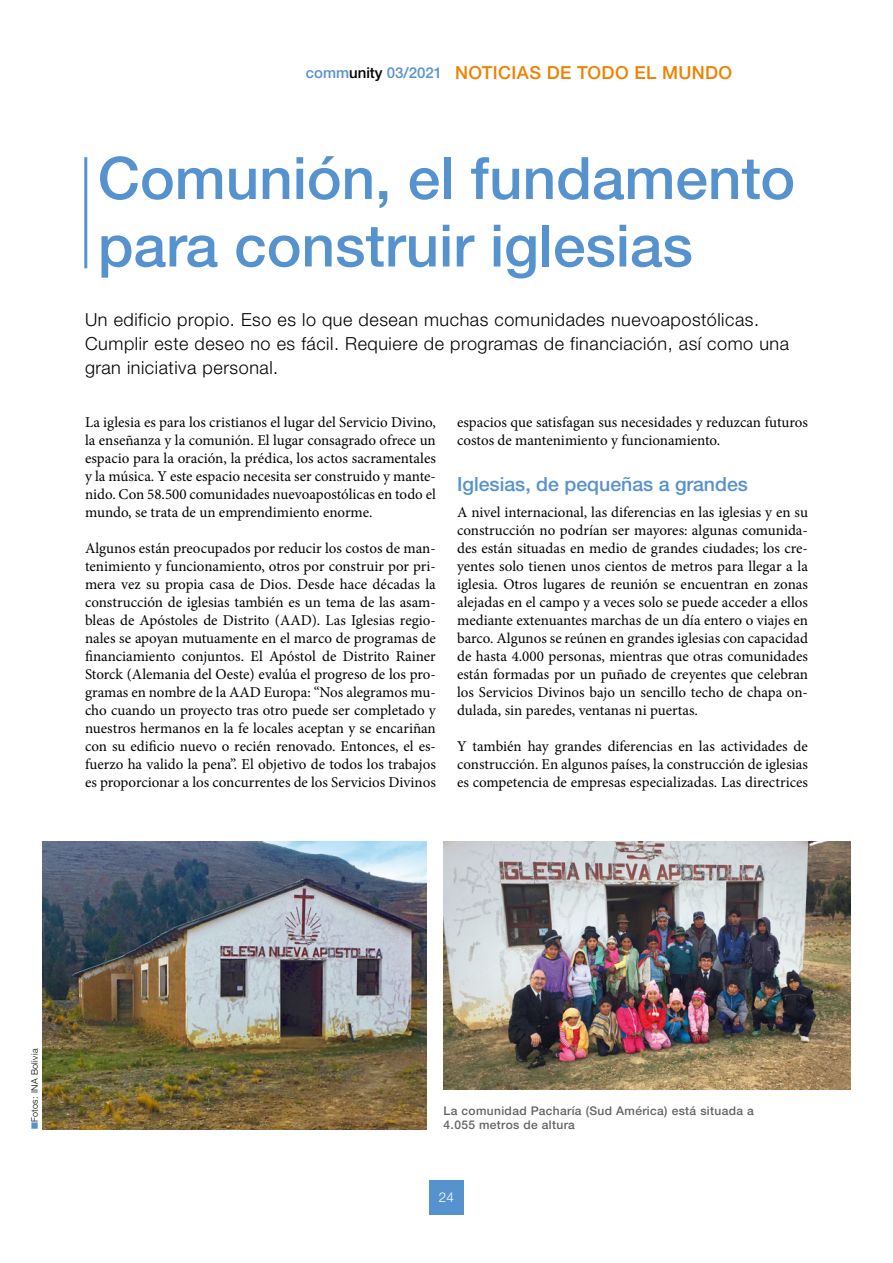
<style>
.page{position:relative;width:893px;height:1263px;background:#fff}
.page>*{position:absolute;margin:0;border:0;box-sizing:border-box;transform-origin:0 0}
.t1{font:500 58.5px/67.5px "Helvetica Neue LTW1 G";color:#5692ce}
.t2{font:500 19.5px "Helvetica Neue LTW1 G";color:#5692ce}
.t3{font:300 18px/24px "Helvetica Neue LTW1 G";letter-spacing:.03em;color:#000}
.t4{font:500 18px "Helvetica Neue LTW1 G";letter-spacing:.02em;color:#f08100}
.t5{font:15px/18px "Minion Pro";color:#000;text-align:justify}
.t6{font:300 13.5px "Helvetica Neue LTW1 G";color:#fff}
.t7{font:500 12px/14.4px "Helvetica Neue LTW1 G";letter-spacing:.03em;color:#646363}
.t8{font:300 9px "Helvetica Neue LTW1 G";letter-spacing:.04em;color:#000}
.s1{font-size:15px;color:#5692ce}
.s2{font-size:15px;color:#000}
.s3{color:#5692ce}
</style>
<div class="page">
<div style="left:429px;top:1180px;width:34px;height:34px;background:#5692ce"></div>
<hr style="left:84px;top:157px;width:3px;height:111px;background:#5692ce">
<img style="left:43px;top:841px;width:384px;height:288px">
<img style="left:444px;top:841px;width:406px;height:248px">
<p class="t4" style="left:306px;top:61px;width:428px"><span class="s1">comm</span><span class="s2">unity</span> <span class="s1">03/2021</span> NOTICIAS DE TODO EL MUNDO</p>
<h1 class="t1" style="left:98px;top:144px;width:699px">Comunión, el fundamento para construir iglesias</h1>
<p class="t3" style="left:85px;top:307px;width:706px">Un edificio propio. Eso es lo que desean muchas comunidades nuevoapostólicas.<br>Cumplir este deseo no es fácil. Requiere de programas de financiación, así como una gran iniciativa personal.</p>
<p class="t5" style="left:85px;top:413px;width:352px">La iglesia es para los cristianos el lugar del Servicio Divino, la enseñanza y la comunión. El lugar consagrado ofrece un espacio para la oración, la prédica, los actos sacramentales y la música. Y este espacio necesita ser construido y mante&shy;nido. Con 58.500 comunidades nuevoapostólicas en todo el mundo, se trata de un emprendimiento enorme.</p>
<p class="t5" style="left:85px;top:539px;width:352px">Algunos están preocupados por reducir los costos de man&shy;tenimiento y funcionamiento, otros por construir por pri&shy;mera vez su propia casa de Dios. Desde hace décadas la construcción de iglesias también es un tema de las asam&shy;bleas de Apóstoles de Distrito (AAD). Las Iglesias regio&shy;nales se apoyan mutuamente en el marco de programas de financiamiento conjuntos. El Apóstol de Distrito Rainer Storck (Alemania del Oeste) evalúa el progreso de los pro&shy;gramas en nombre de la AAD Europa: “Nos alegramos mu&shy;cho cuando un proyecto tras otro puede ser completado y nuestros hermanos en la fe locales aceptan y se encariñan con su edificio nuevo o recién renovado. Entonces, el es&shy;fuerzo ha valido la pena”. El objetivo de todos los trabajos es proporcionar a los concurrentes de los Servicios Divinos</p>
<p class="t5" style="left:457px;top:413px;width:352px">espacios que satisfagan sus necesidades y reduzcan futuros costos de mantenimiento y funcionamiento.</p>
<h2 class="t2" style="left:457px;top:472px;width:292px">Iglesias, de pequeñas a grandes</h2>
<p class="t5" style="left:457px;top:503px;width:352px">A nivel internacional, las diferencias en las iglesias y en su construcción no podrían ser mayores: algunas comunida&shy;des están situadas en medio de grandes ciudades; los cre&shy;yentes solo tienen unos cientos de metros para llegar a la iglesia. Otros lugares de reunión se encuentran en zonas alejadas en el campo y a veces solo se puede acceder a ellos mediante extenuantes marchas de un día entero o viajes en barco. Algunos se reúnen en grandes iglesias con capacidad de hasta 4.000 personas, mientras que otras comunidades están formadas por un puñado de creyentes que celebran los Servicios Divinos bajo un sencillo techo de chapa on&shy;dulada, sin paredes, ventanas ni puertas.</p>
<p class="t5" style="left:457px;top:737px;width:352px">Y también hay grandes diferencias en las actividades de construcción. En algunos países, la construcción de iglesias es competencia de empresas especializadas. Las directrices</p>
<p class="t8" style="left:29px;top:1129px;width:82px;rotate:-90deg"><span class="s3">■</span>Fotos: INA Bolivia</p>
<p class="t7" style="left:444px;top:1103px;width:312px">La comunidad Pacharía (Sud América) está situada a<br>4.055 metros de altura</p>
<p class="t6" style="left:439px;top:1189px;width:17px">24</p>
</div>
